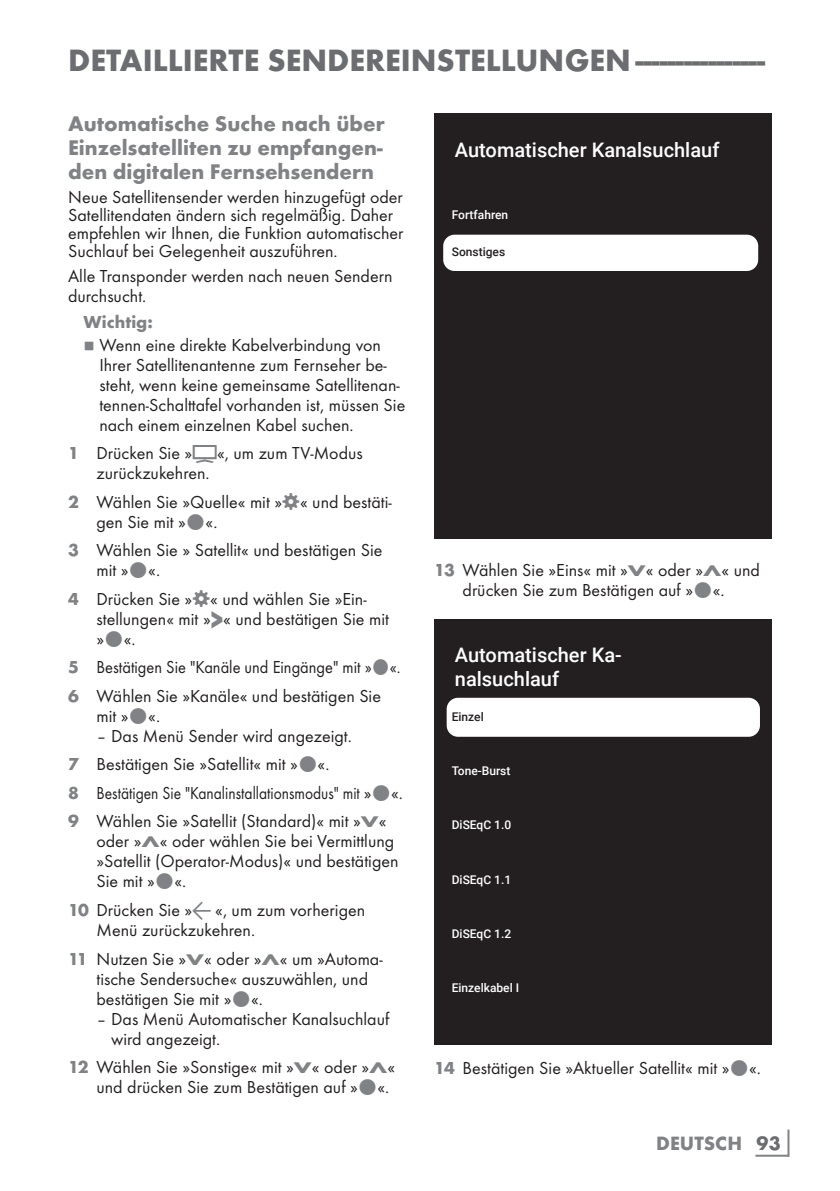
<style>
.page{position:relative;width:840px;height:1191px;background:#fff}
.page>*{position:absolute;margin:0;border:0;box-sizing:border-box;transform-origin:0 0}
.t1{font:700 32px "Futura TOT";color:#6c6d70}
.t2{font:700 22px/24px "Futura TOT";color:#808285;text-align:justify}
.t3{font:500 20px/24px "Roboto";color:#fff}
.t4{font:700 20px "Futura TOT";color:#808285}
.t5{font:18px/20px "Futura TOT Boo";color:#231f20}
.t6{font:18px/28.6px "Futura TOT Boo";color:#231f20;scale:.91 1}
.t7{font:700 18px "Futura TOT";color:#808285}
.t8{font:500 12px "Roboto";color:#fff}
.t9{font:500 12px "Roboto";color:#231f20}
.t10{font:8px "Grund Son Se";color:#808285}
.s1{font-family:"Futura TOT";font-weight:700;color:#808285}
.s2{font-family:"Arcelik TS9 Android";font-size:32px;color:#808285}
.s3{font-family:"Futura TOT";font-weight:700;font-size:27.2px;color:#808285}
.s4{font-family:"Futura TOT";font-weight:700;font-size:16px;color:#808285}
.s5{font-family:"Arcelik TS9 Android";font-size:20px;color:#808285}
.s6{color:#6c6d70}
</style>
<div class="page">
<hr style="left:787px;top:1129px;width:2px;height:27px;background:#808285">
<hr style="left:755px;top:1154px;width:33px;height:2px;background:#808285">
<div style="left:434px;top:114px;width:337px;height:425px;background:#231f20"></div>
<div style="left:443px;top:235px;width:314px;height:36px;background:#fff;border-radius:11px"></div>
<div style="left:434px;top:619px;width:337px;height:425px;background:#231f20"></div>
<div style="left:446px;top:698px;width:313px;height:39px;background:#fff;border-radius:11px"></div>
<h1 class="t1" style="left:68px;top:40px;width:698px">DETAILLIERTE SENDEREINSTELLUNGEN-----------------</h1>
<p class="t2" style="left:68px;top:111px;width:318px">Automatische Suche nach über Einzelsatelliten zu empfangen&shy;den digitalen Fernsehsendern</p>
<p class="t5" style="left:68px;top:187px;width:337px;line-height:18px">Neue Satellitensender werden hinzugefügt oder Satellitendaten ändern sich regelmäßig. Daher empfehlen wir Ihnen, die Funktion automatischer Suchlauf bei Gelegenheit auszuführen.</p>
<p class="t5" style="left:68px;top:266px;width:326px">Alle Transponder werden nach neuen Sendern durchsucht.</p>
<p class="t7" style="left:83px;top:311px;width:71px">Wichtig:</p>
<p class="t10" style="left:83px;top:341px;width:13px">7</p>
<p class="t5" style="left:99px;top:335px;width:307px">Wenn eine direkte Kabelverbindung von Ihrer Satellitenantenne zum Fernseher be&shy;steht, wenn keine gemeinsame Satellitenan&shy;tennen-Schalttafel vorhanden ist, müssen Sie nach einem einzelnen Kabel suchen.</p>
<p class="t5" style="left:96px;top:443px;width:268px;text-indent:-28px"><span class="s1">1</span> Drücken Sie »<span class="s2">H</span>«, um zum TV-Modus zurückzukehren.</p>
<p class="t5" style="left:96px;top:492px;width:297px;text-indent:-28px"><span class="s1">2</span> Wählen Sie »Quelle« mit » « und bestäti&shy;gen Sie mit » «.</p>
<p class="t5" style="left:96px;top:540px;width:287px;text-indent:-28px"><span class="s1">3</span> Wählen Sie » Satellit« und bestätigen Sie mit » «.</p>
<p class="t5" style="left:96px;top:589px;width:294px;text-indent:-28px"><span class="s1">4</span> Drücken Sie » « und wählen Sie »Ein&shy;stellungen« mit »<span class="s3">&gt;</span>« und bestätigen Sie mit » «.</p>
<p class="t6" style="left:68px;top:653px;width:366px"><span class="s1">5</span> Bestätigen Sie "Kanäle und Eingänge" mit » «.<br><span class="s1">6</span> Wählen Sie »Kanäle« und bestätigen Sie</p>
<p class="t5" style="left:96px;top:706px;width:65px">mit » «.</p>
<p class="t5" style="left:68px;top:721px;width:336px;line-height:28.6px;text-indent:28px">– Das Menü Sender wird angezeigt.<br><span class="s1">7</span> Bestätigen Sie »Satellit« mit » «.<br><span class="s1">8</span> Bestätigen Sie "Kanalinstallationsmodus" mit » «.<br><span class="s1">9</span> Wählen Sie »Satellit (Standard)« mit »<span class="s4">V</span>«</p>
<p class="t5" style="left:96px;top:831px;width:303px">oder »<span class="s4">Λ</span>« oder wählen Sie bei Vermittlung »Satellit (Operator-Modus)« und bestätigen<br>Sie mit » «.</p>
<p class="t5" style="left:96px;top:900px;width:270px;text-indent:-28px"><span class="s1">10</span> Drücken Sie »<span class="s5">a</span> «, um zum vorherigen<br>Menü zurückzukehren.</p>
<p class="t5" style="left:96px;top:948px;width:287px;text-indent:-28px"><span class="s1">11</span> Nutzen Sie »<span class="s4">V</span>« oder »<span class="s4">Λ</span>« um »Automa&shy;tische Sendersuche« auszuwählen, und bestätigen Sie mit » «.</p>
<p class="t5" style="left:111px;top:1008px;width:279px;text-indent:-15px">– Das Menü Automatischer Kanalsuchlauf wird angezeigt.</p>
<p class="t5" style="left:96px;top:1057px;width:300px;text-indent:-28px"><span class="s1">12</span> Wählen Sie »Sonstige« mit »<span class="s4">V</span>« oder »<span class="s4">Λ</span>« und drücken Sie zum Bestätigen auf » «.</p>
<p class="t3" style="left:454px;top:137px;width:266px">Automatischer Kanalsuchlauf</p>
<p class="t8" style="left:451px;top:206px;width:58px">Fortfahren</p>
<p class="t9" style="left:451px;top:243px;width:55px">Sonstiges</p>
<p class="t5" style="left:434px;top:560px;width:327px;text-align:center"><span class="s1">13</span> Wählen Sie »Eins« mit »<span class="s4">V</span>« oder »<span class="s4">Λ</span>« und drücken Sie zum Bestätigen auf » «.</p>
<p class="t3" style="left:454px;top:642px;width:168px">Automatischer Ka&shy;nalsuchlauf</p>
<p class="t9" style="left:451px;top:708px;width:33px">Einzel</p>
<p class="t8" style="left:451px;top:762px;width:60px">Tone-Burst</p>
<p class="t8" style="left:451px;top:816px;width:61px">DiSEqC 1.0</p>
<p class="t8" style="left:451px;top:871px;width:61px">DiSEqC 1.1</p>
<p class="t8" style="left:451px;top:925px;width:61px">DiSEqC 1.2</p>
<p class="t8" style="left:451px;top:979px;width:69px">Einzelkabel I</p>
<p class="t5" style="left:434px;top:1057px;width:328px"><span class="s1">14</span> Bestätigen Sie »Aktueller Satellit« mit » «.</p>
<p class="t4" style="left:656px;top:1131px;width:126px">DEUTSCH <span class="s6">93</span></p>
</div>
